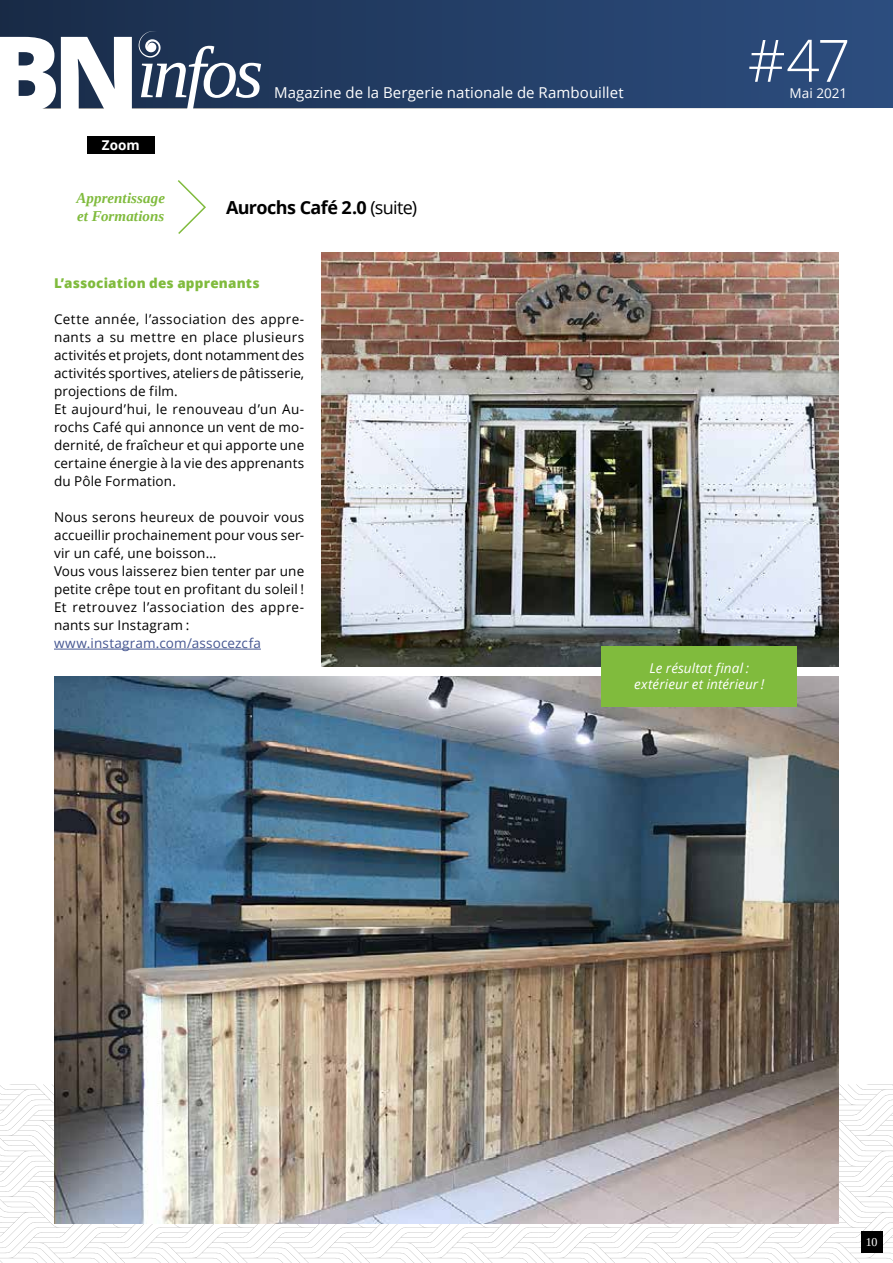
<style>
.page{position:relative;width:893px;height:1263px;background:#fff}
.page>*{position:absolute;margin:0;border:0;box-sizing:border-box;transform-origin:0 0}
.t1{font:800 104.55px "Open Sans";color:#fff}
.t2{font:300 58.5px "Open Sans";color:#fff}
.t3{font:700 18px "Open Sans";letter-spacing:-.035em;color:#000}
.t4{font:15px "Open Sans";letter-spacing:.005em;color:#fff}
.t5{font:italic 700 15px/18px "Tinos";letter-spacing:.005em;color:#80bb3d}
.t6{font:13.5px/18px "Open Sans";letter-spacing:.01em;color:#000}
.t7{font:italic 13.5px/16.5px "Open Sans";letter-spacing:.01em;color:#fff;text-align:center}
.t8{font:13.5px "Open Sans";letter-spacing:.01em;color:#465792}
.t9{font:800 13.5px "Open Sans";letter-spacing:.015em;color:#80bb3d}
.t10{font:13.5px "Open Sans";color:#fff}
.t11{font:700 13.5px "Open Sans";color:#fff}
.t12{font:12px "Tinos";color:#fff}
.s1{font-weight:400}
</style>
<div class="page">
<svg style="left:0;top:1084px;width:893px;height:179px"></svg>
<div style="left:861px;top:1231px;width:21px;height:21px;background:#000"></div>
<div style="left:0;top:0;width:893px;height:108px;background:linear-gradient(to right,#192c49,#2d4e80)"></div>
<svg style="left:139px;top:31px;width:122px;height:78px"></svg>
<div style="left:87px;top:136px;width:68px;height:17px;background:#000"></div>
<hr style="left:54px;top:649px;width:207px;height:1px;background:#465792">
<svg style="left:178px;top:180px;width:28px;height:54px"></svg>
<img style="left:54px;top:676px;width:785px;height:547px">
<img style="left:321px;top:252px;width:518px;height:414px">
<div style="left:601px;top:646px;width:196px;height:60px;background:#80bb3d"></div>
<h1 class="t1" style="left:-10px;top:-6px;width:151px">BN</h1>
<p class="t11" style="left:102px;top:135px;width:39px">Zoom</p>
<p class="t5" style="left:77px;top:189px;width:90px">Apprentissage et Formations</p>
<p class="t4" style="left:274px;top:82px;width:351px">Magazine de la Bergerie nationale de Rambouillet</p>
<h3 class="t3" style="left:226px;top:195px;width:193px">Aurochs Café 2.0 <span class="s1">(suite)</span></h3>
<h2 class="t2" style="left:748px;top:20px;width:104px">#47</h2>
<p class="t10" style="left:790px;top:84px;width:59px">Mai 2021</p>
<p class="t9" style="left:54px;top:273px;width:207px">L’association des apprenants</p>
<p class="t6" style="left:54px;top:310px;width:252px">Cette année, l’association des appre&shy;nants a su mettre en place plusieurs activités et projets, dont notamment des activités sportives, ateliers de pâtisserie, projections de film.<br>Et aujourd’hui, le renouveau d’un Au&shy;rochs Café qui annonce un vent de mo&shy;dernité, de fraîcheur et qui apporte une certaine énergie à la vie des apprenants du Pôle Formation.</p>
<p class="t6" style="left:54px;top:508px;width:252px">Nous serons heureux de pouvoir vous accueillir prochainement pour vous ser&shy;vir un café, une boisson…<br>Vous vous laisserez bien tenter par une petite crêpe tout en profitant du soleil !<br>Et retrouvez l’association des appre&shy;nants sur Instagram :</p>
<p class="t8" style="left:54px;top:634px;width:208px">www.instagram.com/assocezcfa</p>
<p class="t7" style="left:634px;top:659px;width:132px">Le résultat final : extérieur et intérieur !</p>
<p class="t12" style="left:866px;top:1234px;width:13px">10</p>
</div>
